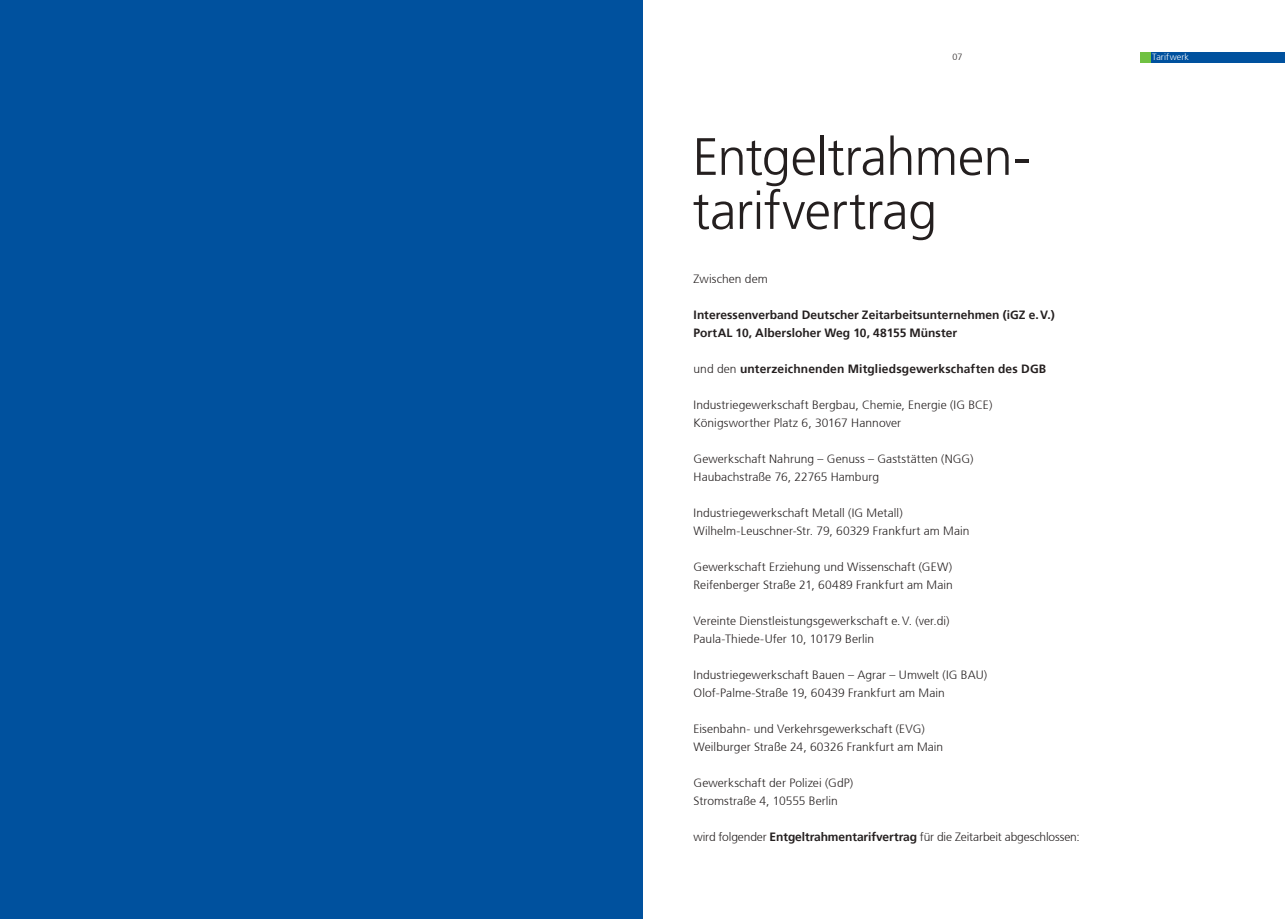
<style>
.page{position:relative;width:1285px;height:919px;background:#fff}
.page>*{position:absolute;margin:0;border:0;box-sizing:border-box;transform-origin:0 0}
.t1{font:300 52.5px/54px "Frutiger 45";letter-spacing:-.01em;color:#241f1f}
.t2{font:300 12px/18px "Frutiger 45";letter-spacing:.005em;color:#241f1f}
.t3{font:700 12px/18px "Frutiger 65";letter-spacing:.005em;color:#241f1f}
.t4{font:300 9px "Frutiger 45";letter-spacing:.015em;color:#fff}
.t5{font:300 9px "Frutiger 45";color:#241f1f}
.s1{font-family:"Frutiger 45";font-weight:300}
.s2{font-family:"Frutiger 65";font-weight:700}
</style>
<div class="page">
<div style="left:1150px;top:52px;width:134px;height:11px;background:#00519e"></div>
<div style="left:1139px;top:52px;width:11px;height:11px;background:#70c142"></div>
<div style="left:0;top:0;width:642px;height:918px;background:#00519e"></div>
<p class="t5" style="left:952px;top:52px;width:12px">07</p>
<p class="t4" style="left:1151px;top:52px;width:38px">Tarifwerk</p>
<h1 class="t1" style="left:692px;top:130px;width:339px">Entgeltrahmen&shy;tarifvertrag</h1>
<p class="t2" style="left:693px;top:270px;width:76px">Zwischen dem</p>
<p class="t3" style="left:693px;top:306px;width:362px">Interessenverband Deutscher Zeitarbeitsunternehmen (iGZ e.V.)<br>PortAL 10, Albersloher Weg 10, 48155 Münster</p>
<p class="t3" style="left:693px;top:360px;width:354px"><span class="s1">und den</span> unterzeichnenden Mitgliedsgewerkschaften des DGB</p>
<p class="t2" style="left:693px;top:396px;width:300px">Industriegewerkschaft Bergbau, Chemie, Energie (IG BCE)<br>Königsworther Platz 6, 30167 Hannover</p>
<p class="t2" style="left:693px;top:450px;width:281px">Gewerkschaft Nahrung – Genuss – Gaststätten (NGG)<br>Haubachstraße 76, 22765 Hamburg</p>
<p class="t2" style="left:693px;top:504px;width:277px">Industriegewerkschaft Metall (IG Metall)<br>Wilhelm-Leuschner-Str. 79, 60329 Frankfurt am Main</p>
<p class="t2" style="left:693px;top:558px;width:261px">Gewerkschaft Erziehung und Wissenschaft (GEW)<br>Reifenberger Straße 21, 60489 Frankfurt am Main</p>
<p class="t2" style="left:693px;top:612px;width:257px">Vereinte Dienstleistungsgewerkschaft e.V. (ver.di)<br>Paula-Thiede-Ufer 10, 10179 Berlin</p>
<p class="t2" style="left:693px;top:666px;width:295px">Industriegewerkschaft Bauen – Agrar – Umwelt (IG BAU)<br>Olof-Palme-Straße 19, 60439 Frankfurt am Main</p>
<p class="t2" style="left:693px;top:720px;width:251px">Eisenbahn- und Verkehrsgewerkschaft (EVG)<br>Weilburger Straße 24, 60326 Frankfurt am Main</p>
<p class="t2" style="left:693px;top:774px;width:161px">Gewerkschaft der Polizei (GdP)<br>Stromstraße 4, 10555 Berlin</p>
<p class="t2" style="left:693px;top:828px;width:387px">wird folgender <span class="s2">Entgeltrahmentarifvertrag</span> für die Zeitarbeit abgeschlossen:</p>
</div>
